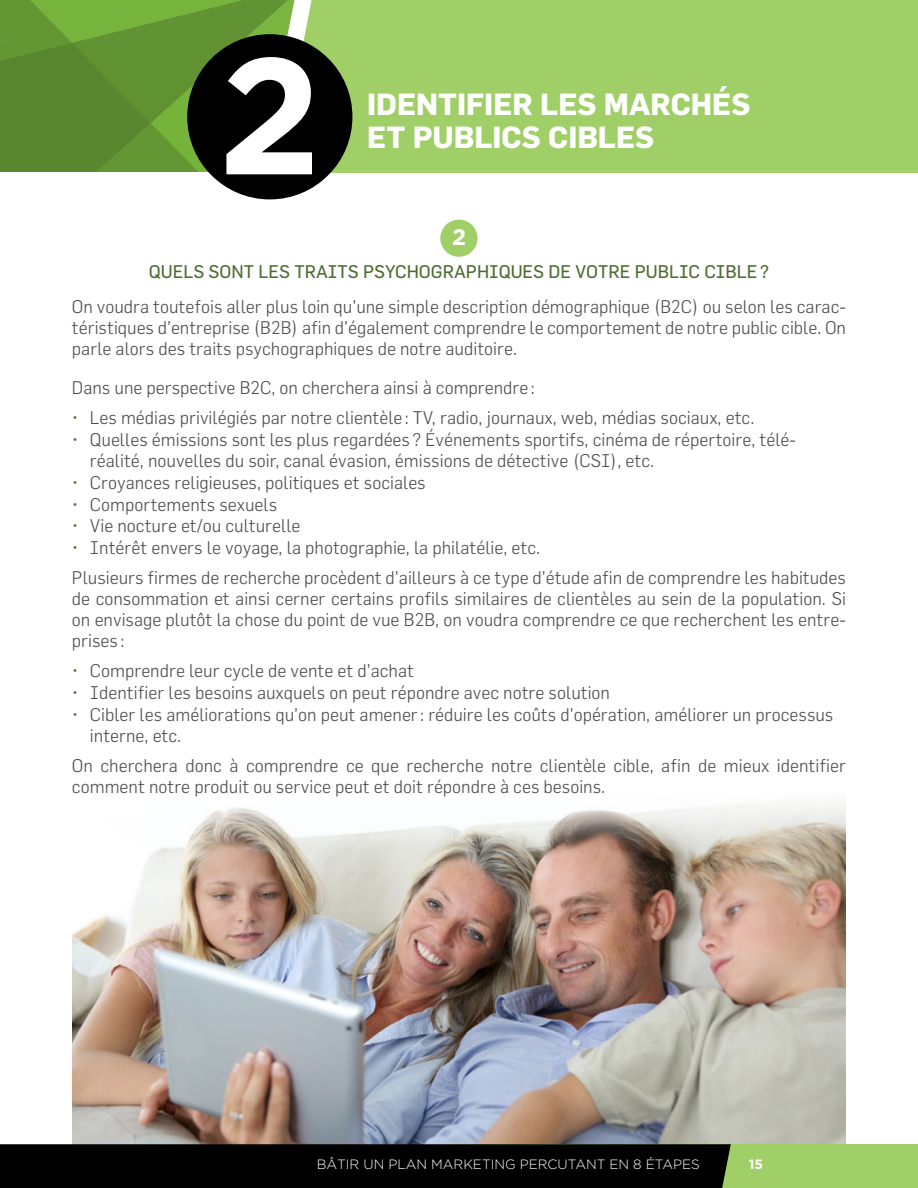
<style>
.page{position:relative;width:918px;height:1188px;background:#fff}
.page>*{position:absolute;margin:0;border:0;box-sizing:border-box;transform-origin:0 0}
.t1{font:700 165.15px "Gotham";color:#fff}
.t2{font:700 30px "Flama";color:#fff}
.t3{font:700 22.5px "Gotham";color:#fff}
.t4{font:300 18px/21px "Flama";color:#4d4e4f}
.t5{font:18px "Flama";color:#4f6d33}
.t6{font:300 13.5px "Gotham";color:#fff}
.t7{font:700 13.5px "Gotham";color:#fff}
.s1{color:#4f6d33}
</style>
<div class="page">
<svg style="left:0;top:0;width:54px;height:172px;fill:#59872f"></svg>
<svg style="left:54px;top:0;width:224px;height:173px;fill:#619233"></svg>
<div style="left:278px;top:0;width:640px;height:173px;background:#a0cf67"></div>
<div style="left:187px;top:34px;width:165px;height:165px;background:#000;border-radius:50%"></div>
<img style="left:72px;top:802px;width:774px;height:342px">
<div style="left:440px;top:220px;width:38px;height:37px;background:#a0cf67;border-radius:50%"></div>
<div style="left:455px;top:1144px;width:463px;height:44px;background:#a0cf67"></div>
<div style="left:0;top:1144px;width:731px;height:44px;background:#000"></div>
<h1 class="t1" style="left:218px;top:20px;width:104px">2</h1>
<h2 class="t2" style="left:367px;top:86px;width:385px">IDENTIFIER LES MARCHÉS</h2>
<h2 class="t2" style="left:367px;top:119px;width:288px">ET PUBLICS CIBLES</h2>
<p class="t3" style="left:452px;top:224px;width:16px">2</p>
<p class="t5" style="left:149px;top:261px;width:622px">QUELS SONT LES TRAITS PSYCHOGRAPHIQUES DE VOTRE PUBLIC CIBLE?</p>
<p class="t4" style="left:72px;top:295px;width:776px;text-align:justify">On voudra toutefois aller plus loin qu’une simple description démographique (B2C) ou selon les carac&shy;téristiques d’entreprise (B2B) afin d’également comprendre le comportement de notre public cible. On parle alors des traits psychographiques de notre auditoire.</p>
<p class="t4" style="left:72px;top:376px;width:464px">Dans une perspective B2C, on cherchera ainsi à comprendre :</p>
<p class="t4" style="left:72px;top:407px;width:681px"><span class="s1">•</span> Les médias privilégiés par notre clientèle : TV, radio, journaux, web, médias sociaux, etc.</p>
<p class="t4" style="left:90px;top:428px;width:708px;line-height:21.6px;text-indent:-18px"><span class="s1">•</span> Quelles émissions sont les plus regardées? Événements sportifs, cinéma de répertoire, télé&shy;réalité, nouvelles du soir, canal évasion, émissions de détective (CSI), etc.</p>
<p class="t4" style="left:72px;top:472px;width:355px"><span class="s1">•</span> Croyances religieuses, politiques et sociales</p>
<p class="t4" style="left:72px;top:493px;width:207px"><span class="s1">•</span> Comportements sexuels</p>
<p class="t4" style="left:72px;top:515px;width:230px"><span class="s1">•</span> Vie nocture et/ou culturelle</p>
<p class="t4" style="left:72px;top:532px;width:776px;line-height:30px"><span class="s1">•</span> Intérêt envers le voyage, la photographie, la philatélie, etc.<br>Plusieurs firmes de recherche procèdent d’ailleurs à ce type d’étude afin de comprendre les habitudes</p>
<p class="t4" style="left:72px;top:588px;width:776px;text-align:justify">de consommation et ainsi cerner certains profils similaires de clientèles au sein de la population. Si on envisage plutôt la chose du point de vue B2B, on voudra comprendre ce que recherchent les entre&shy;prises :</p>
<p class="t4" style="left:72px;top:660px;width:344px"><span class="s1">•</span> Comprendre leur cycle de vente et d’achat</p>
<p class="t4" style="left:72px;top:682px;width:540px"><span class="s1">•</span> Identifier les besoins auxquels on peut répondre avec notre solution</p>
<p class="t4" style="left:90px;top:703px;width:745px;line-height:21.6px;text-indent:-18px"><span class="s1">•</span> Cibler les améliorations qu’on peut amener: réduire les coûts d’opération, améliorer un processus interne, etc.</p>
<p class="t4" style="left:72px;top:755px;width:775px">On cherchera donc à comprendre ce que recherche notre clientèle cible, afin de mieux identifier comment notre produit ou service peut et doit répondre à ces besoins.</p>
<p class="t6" style="left:317px;top:1157px;width:384px">BÂTIR UN PLAN MARKETING PERCUTANT EN 8 ÉTAPES</p>
<p class="t7" style="left:749px;top:1157px;width:16px">15</p>
</div>
